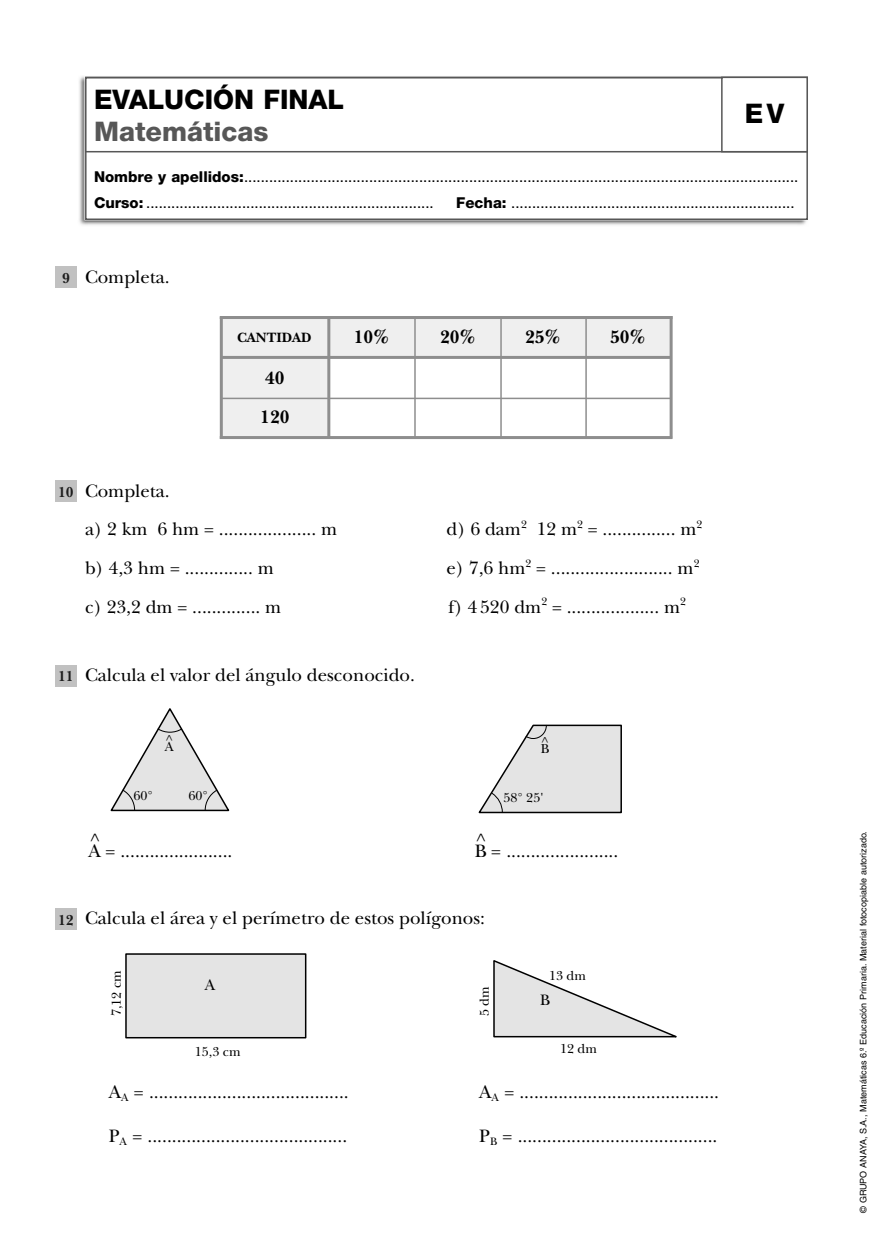
<style>
.page{position:relative;width:893px;height:1234px;background:#fff}
.page>*{position:absolute;margin:0;border:0;box-sizing:border-box;transform-origin:0 0}
.t1{font:800 27px "Helvetica Neue";color:#000}
.t2{font:800 27px "Helvetica Neue";color:#575757}
.t3{font:18.75px/38.7px "New Baskerville";color:#000}
.t4{font:700 18.75px "New Baskerville";color:#000}
.t5{font:15.75px "New Baskerville";color:#000}
.t6{font:15px/26.5px "Helvetica Neue";color:#000}
.t7{font:700 15px "New Baskerville";color:#1d1d1d}
.t8{font:700 14.1px "New Baskerville";color:#000}
.t9{font:13.5px "New Baskerville";color:#000}
.t10{font:9px "Helvetica";color:#000}
.s1{font-weight:800}
.s2{font-weight:700;font-size:15px;color:#1d1d1d}
</style>
<div class="page">
<img style="left:79px;top:76px;width:729px;height:149px">
<div style="left:87px;top:78px;width:719px;height:140px;background:#fff"></div>
<div style="left:85px;top:77px;width:723px;height:143px;border:2px solid #575757"></div>
<div style="left:85px;top:77px;width:723px;height:75px;border:2px solid #575757"></div>
<div style="left:721px;top:77px;width:87px;height:75px;border:2px solid #575757"></div>
<div style="left:55px;top:267px;width:21px;height:21px;background:#c1c1c1"></div>
<div style="left:585px;top:317px;width:85px;height:39px;background:#efefef"></div>
<hr style="left:670px;top:316px;width:3px;height:122px;background:#8e8e8e">
<div style="left:500px;top:317px;width:85px;height:39px;background:#efefef"></div>
<hr style="left:585px;top:316px;width:2px;height:122px;background:#8e8e8e">
<div style="left:415px;top:317px;width:85px;height:39px;background:#efefef"></div>
<div style="left:222px;top:398px;width:106px;height:39px;background:#efefef"></div>
<hr style="left:220px;top:436px;width:452px;height:3px;background:#8e8e8e">
<div style="left:221px;top:317px;width:106px;height:39px;background:#efefef"></div>
<div style="left:222px;top:359px;width:106px;height:39px;background:#efefef"></div>
<hr style="left:222px;top:397px;width:448px;height:2px;background:#8e8e8e">
<hr style="left:220px;top:316px;width:3px;height:123px;background:#8e8e8e">
<div style="left:329px;top:317px;width:85px;height:39px;background:#efefef"></div>
<hr style="left:500px;top:316px;width:2px;height:122px;background:#8e8e8e">
<hr style="left:327px;top:316px;width:3px;height:121px;background:#8e8e8e">
<hr style="left:220px;top:316px;width:452px;height:3px;background:#8e8e8e">
<hr style="left:221px;top:356px;width:450px;height:3px;background:#8e8e8e">
<hr style="left:414px;top:316px;width:2px;height:121px;background:#8e8e8e">
<div style="left:55px;top:480px;width:21px;height:21px;background:#c1c1c1"></div>
<div style="left:55px;top:665px;width:21px;height:21px;background:#c1c1c1"></div>
<svg style="left:111px;top:708px;width:118px;height:103px"></svg>
<svg style="left:479px;top:724px;width:143px;height:89px"></svg>
<div style="left:55px;top:908px;width:21px;height:21px;background:#c1c1c1"></div>
<div style="left:126px;top:953px;width:180px;height:84px;background:#e4e4e4"></div>
<div style="left:125px;top:953px;width:181px;height:85px;border:1px solid #000"></div>
<svg style="left:493px;top:960px;width:184px;height:78px"></svg>
<h1 class="t1" style="left:94px;top:89px;width:251px">EVALUCIÓN FINAL</h1>
<h1 class="t2" style="left:94px;top:121px;width:176px">Matemáticas</h1>
<h1 class="t1" style="left:745px;top:104px;width:41px">EV</h1>
<p class="t6" style="left:94px;top:163px;width:706px"><span class="s1">Nombre y apellidos:</span>.....................................................................................................................................<br><span class="s1">Curso:</span> .....................................................................</p>
<p class="t6" style="left:456px;top:189px;width:340px"><span class="s1">Fecha:</span> ....................................................................</p>
<p class="t3" style="left:62px;top:259px;width:109px"><span class="s2">9</span> Completa.</p>
<p class="t8" style="left:237px;top:331px;width:76px">CANTIDAD</p>
<p class="t4" style="left:265px;top:369px;width:21px">40</p>
<p class="t4" style="left:260px;top:408px;width:31px">120</p>
<p class="t4" style="left:354px;top:329px;width:37px">10%</p>
<p class="t7" style="left:58px;top:485px;width:17px">10</p>
<p class="t3" style="left:85px;top:472px;width:254px">Completa.<br>a) 2 km 6 hm = .................... m</p>
<p class="t4" style="left:440px;top:329px;width:37px">20%</p>
<p class="t4" style="left:525px;top:329px;width:37px">25%</p>
<p class="t4" style="left:610px;top:329px;width:37px">50%</p>
<p class="t3" style="left:446px;top:511px;width:257px">d) 6 dam<sup>2</sup> 12 m<sup>2</sup> = ............... m<sup>2</sup></p>
<p class="t3" style="left:85px;top:550px;width:190px">b) 4,3 hm = .............. m</p>
<p class="t3" style="left:446px;top:550px;width:255px">e) 7,6 hm<sup>2</sup> = ......................... m<sup>2</sup></p>
<p class="t3" style="left:85px;top:589px;width:198px">c) 23,2 dm = .............. m</p>
<p class="t3" style="left:448px;top:589px;width:239px">f) 4 520 dm<sup>2</sup> = ................... m<sup>2</sup></p>
<p class="t3" style="left:58px;top:657px;width:358px"><span class="s2">11</span> Calcula el valor del ángulo desconocido.</p>
<p class="t9" style="left:166px;top:734px;width:9px">^</p>
<p class="t9" style="left:165px;top:741px;width:10px">A</p>
<p class="t9" style="left:541px;top:736px;width:9px">^</p>
<p class="t9" style="left:541px;top:742px;width:10px">B</p>
<p class="t9" style="left:133px;top:787px;width:21px">60°</p>
<p class="t9" style="left:188px;top:787px;width:21px">60°</p>
<p class="t9" style="left:503px;top:789px;width:41px">58° 25'</p>
<p class="t3" style="left:90px;top:822px;width:11px">^</p>
<p class="t3" style="left:476px;top:822px;width:11px">^</p>
<p class="t3" style="left:89px;top:832px;width:145px">A = .......................</p>
<p class="t3" style="left:475px;top:832px;width:145px">B = .......................</p>
<p class="t3" style="left:58px;top:900px;width:428px"><span class="s2">12</span> Calcula el área y el perímetro de estos polígonos:</p>
<p class="t9" style="left:111px;top:1016px;width:47px;rotate:-90deg">7,12 cm</p>
<p class="t5" style="left:205px;top:977px;width:12px">A</p>
<p class="t9" style="left:195px;top:1046px;width:47px">15,3 cm</p>
<p class="t9" style="left:479px;top:1016px;width:31px;rotate:-90deg">5 dm</p>
<p class="t9" style="left:549px;top:969px;width:38px">13 dm</p>
<p class="t5" style="left:540px;top:992px;width:12px">B</p>
<p class="t9" style="left:560px;top:1042px;width:38px">12 dm</p>
<p class="t3" style="left:109px;top:1073px;width:241px">A<sub>A</sub> = .........................................</p>
<p class="t3" style="left:109px;top:1118px;width:240px">P<sub>A</sub> = .........................................</p>
<p class="t3" style="left:479px;top:1073px;width:241px">A<sub>A</sub> = .........................................</p>
<p class="t3" style="left:479px;top:1118px;width:240px">P<sub>B</sub> = .........................................</p>
<p class="t10" style="left:860px;top:1212px;width:383px;rotate:-90deg">© GRUPO ANAYA, S.A., Matemáticas 6.º Educación Primaria. Material fotocopiable autorizado.</p>
</div>
